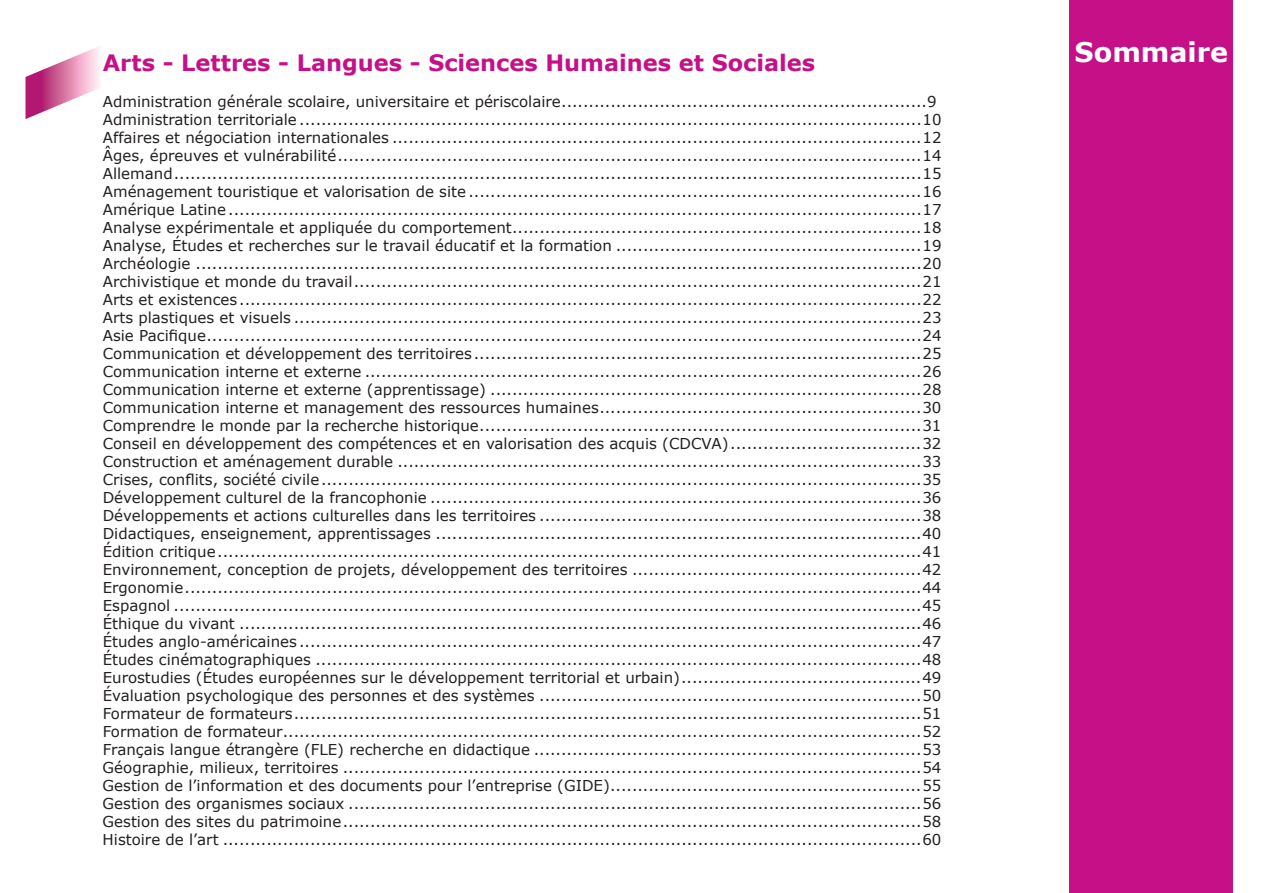
<style>
.page{position:relative;width:1263px;height:893px;background:#fff}
.page>*{position:absolute;margin:0;border:0;box-sizing:border-box;transform-origin:0 0}
.t1{font:700 27px "Verdana";color:#fff}
.t2{font:700 22.5px "Verdana";color:#c51088}
.t3{font:15px/18px "Verdana";color:#231f20}
</style>
<div class="page">
<svg style="left:26px;top:46px;width:74px;height:73px"></svg>
<div style="left:1069px;top:0;width:164px;height:893px;background:#c51088"></div>
<h2 class="t2" style="left:103px;top:47px;width:714px">Arts - Lettres - Langues - Sciences Humaines et Sociales</h2>
<p class="t3" style="left:103px;top:93px;width:840px">Administration générale scolaire, universitaire et périscolaire...................................................................9<br>Administration territoriale ..................................................................................................................10<br>Affaires et négociation internationales .................................................................................................12<br>Âges, épreuves et vulnérabilité...........................................................................................................14<br>Allemand.........................................................................................................................................15<br>Aménagement touristique et valorisation de site ...................................................................................16<br>Amérique Latine ...............................................................................................................................17<br>Analyse expérimentale et appliquée du comportement...........................................................................18<br>Analyse, Études et recherches sur le travail éducatif et la formation ........................................................19<br>Archéologie .....................................................................................................................................20<br>Archivistique et monde du travail........................................................................................................21<br>Arts et existences.............................................................................................................................22<br>Arts plastiques et visuels ...................................................................................................................23<br>Asie Pacifique...................................................................................................................................24<br>Communication et développement des territoires..................................................................................25<br>Communication interne et externe ......................................................................................................26<br>Communication interne et externe (apprentissage) ...............................................................................28<br>Communication interne et management des ressources humaines...........................................................30<br>Comprendre le monde par la recherche historique.................................................................................31<br>Conseil en développement des compétences et en valorisation des acquis (CDCVA) ...................................32<br>Construction et aménagement durable ................................................................................................33<br>Crises, conflits, société civile..............................................................................................................35<br>Développement culturel de la francophonie ..........................................................................................36<br>Développements et actions culturelles dans les territoires ......................................................................38<br>Didactiques, enseignement, apprentissages .........................................................................................40<br>Édition critique.................................................................................................................................41<br>Environnement, conception de projets, développement des territoires .....................................................42<br>Ergonomie.......................................................................................................................................44<br>Espagnol .........................................................................................................................................45<br>Éthique du vivant .............................................................................................................................46<br>Études anglo-américaines ..................................................................................................................47<br>Études cinématographiques ...............................................................................................................48<br>Eurostudies (Études européennes sur le développement territorial et urbain)............................................49<br>Évaluation psychologique des personnes et des systèmes ......................................................................50<br>Formateur de formateurs...................................................................................................................51<br>Formation de formateur.....................................................................................................................52<br>Français langue étrangère (FLE) recherche en didactique .......................................................................53<br>Géographie, milieux, territoires ..........................................................................................................54<br>Gestion de l’information et des documents pour l’entreprise (GIDE).........................................................55<br>Gestion des organismes sociaux .........................................................................................................56<br>Gestion des sites du patrimoine..........................................................................................................58<br>Histoire de l’art ................................................................................................................................60</p>
<h1 class="t1" style="left:1074px;top:33px;width:155px">Sommaire</h1>
</div>
